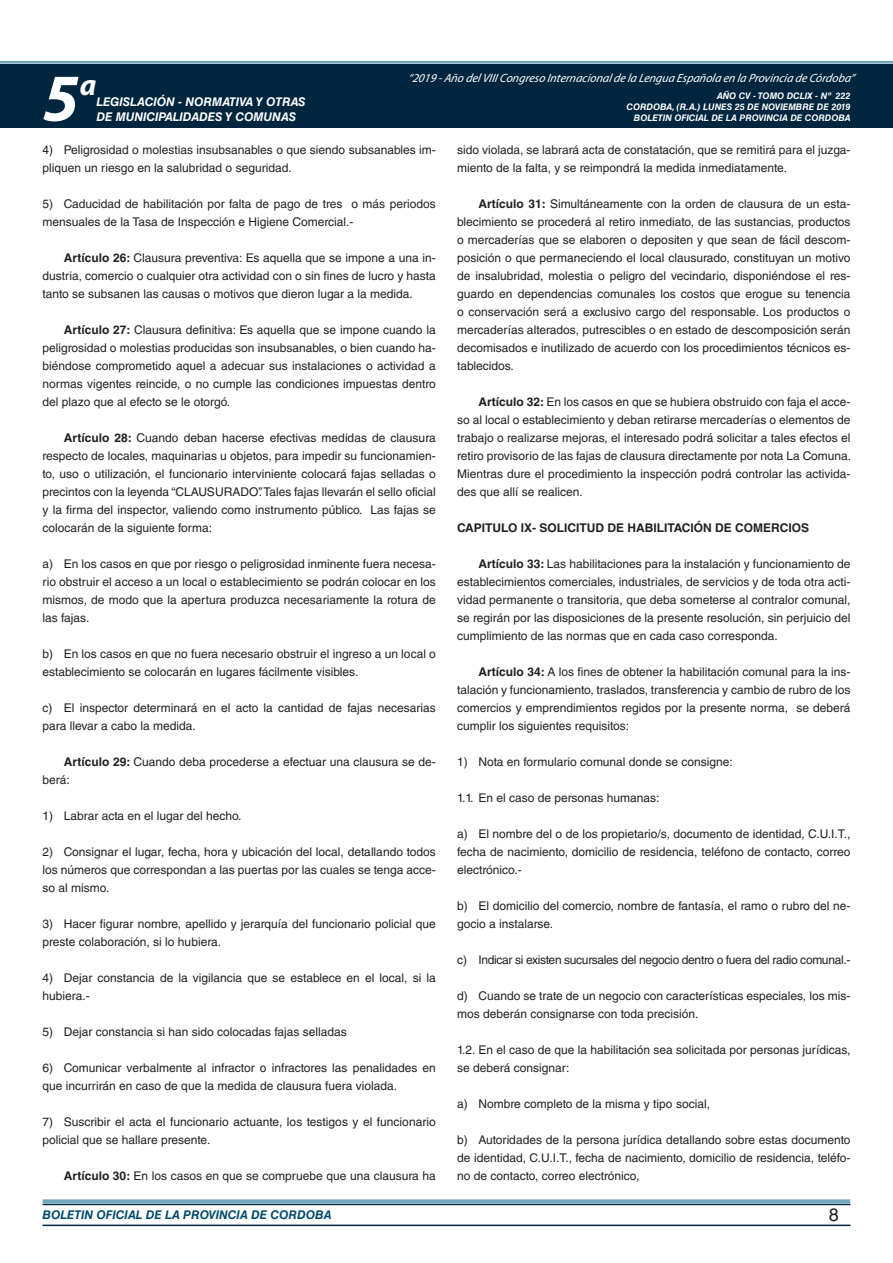
<style>
.page{position:relative;width:893px;height:1263px;background:#fff}
.page>*{position:absolute;margin:0;border:0;box-sizing:border-box;transform-origin:0 0}
.t1{font:italic 700 67.5px "Myriad Pro";color:#fff}
.t2{font:italic 700 30px "Myriad Pro";color:#fff}
.t3{font:18px "Helvetica LT Std";color:#231f20}
.t4{font:12px/18px "Helvetica LT Std";color:#231f20}
.t5{font:italic 12px "Myriad Pro";color:#fff}
.t6{font:12px "Helvetica LT Std";letter-spacing:-.025em;color:#231f20}
.t7{font:italic 700 12px "Helvetica LT Std";color:#fff}
.t8{font:700 12px "Helvetica LT Std";color:#231f20}
.t9{font:italic 700 12px "Helvetica LT Std";color:#004b6c}
.t10{font:italic 700 9px/10.8px "Helvetica LT Std";color:#fff;text-align:right}
.s1{font-weight:700}
</style>
<div class="page">
<div style="left:0;top:61px;width:893px;height:6px;background:#fff;opacity:.75"></div>
<div style="left:0;top:64px;width:893px;height:64px;background:#00263f"></div>
<hr style="left:43px;top:1224px;width:807px;height:2px;background:#00263f">
<div style="left:42px;top:1198px;width:809px;height:8px;background:#fff;opacity:.75"></div>
<h1 class="t1" style="left:43px;top:54px;width:38px">5</h1>
<h2 class="t2" style="left:80px;top:66px;width:18px">a</h2>
<p class="t7" style="left:96px;top:95px;width:211px">LEGISLACIÓN - NORMATIVA Y OTRAS</p>
<p class="t7" style="left:96px;top:109px;width:201px">DE MUNICIPALIDADES Y COMUNAS</p>
<p class="t5" style="left:408px;top:71px;width:448px">“2019 -Año delVIIICongreso Internacionalde la Lengua Esp añola en la Provincia de Córdoba”</p>
<p class="t10" style="left:627px;top:91px;width:225px">AÑO CV - TOMO DCLIX - Nº 222<br>CORDOBA, (R.A.) LUNES 25 DE NOVIEMBRE DE 2019<br>BOLETIN OFICIAL DE LA PROVINCIA DE CORDOBA</p>
<p class="t4" style="left:43px;top:141px;width:395px">4) Peligrosidad o molestias insubsanables o que siendo subsanables im&shy;pliquen un riesgo en la salubridad o seguridad.</p>
<p class="t4" style="left:43px;top:195px;width:395px">5) Caducidad de habilitación por falta de pago de tres o más periodos mensuales de la Tasa de Inspección e Higiene Comercial.-</p>
<p class="t4" style="left:43px;top:249px;width:395px;text-align:justify;text-indent:21px"><span class="s1">Artículo 26:</span> Clausura preventiva: Es aquella que se impone a una in&shy;dustria, comercio o cualquier otra actividad con o sin fines de lucro y hasta tanto se subsanen las causas o motivos que dieron lugar a la medida.</p>
<p class="t4" style="left:43px;top:321px;width:395px;text-align:justify;text-indent:21px"><span class="s1">Artículo 27:</span> Clausura definitiva: Es aquella que se impone cuando la peligrosidad o molestias producidas son insubsanables, o bien cuando ha&shy;biéndose comprometido aquel a adecuar sus instalaciones o actividad a normas vigentes reincide, o no cumple las condiciones impuestas dentro del plazo que al efecto se le otorgó.</p>
<p class="t4" style="left:43px;top:429px;width:395px;text-align:justify;text-indent:21px"><span class="s1">Artículo 28:</span> Cuando deban hacerse efectivas medidas de clausura respecto de locales, maquinarias u objetos, para impedir su funcionamien&shy;to, uso o utilización, el funcionario interviniente colocará fajas selladas o precintos con la leyenda “CLAUSURADO”. Tales fajas llevarán el sello oficial y la firma del inspector, valiendo como instrumento público. Las fajas se colocarán de la siguiente forma:</p>
<p class="t4" style="left:43px;top:555px;width:395px;text-align:justify">a) En los casos en que por riesgo o peligrosidad inminente fuera necesa&shy;rio obstruir el acceso a un local o establecimiento se podrán colocar en los mismos, de modo que la apertura produzca necesariamente la rotura de las fajas.</p>
<p class="t4" style="left:43px;top:645px;width:395px">b) En los casos en que no fuera necesario obstruir el ingreso a un local o establecimiento se colocarán en lugares fácilmente visibles.</p>
<p class="t4" style="left:43px;top:699px;width:395px">c) El inspector determinará en el acto la cantidad de fajas necesarias para llevar a cabo la medida.</p>
<p class="t4" style="left:43px;top:753px;width:395px;text-indent:21px"><span class="s1">Artículo 29:</span> Cuando deba procederse a efectuar una clausura se de&shy;berá:</p>
<p class="t4" style="left:43px;top:807px;width:201px">1) Labrar acta en el lugar del hecho.</p>
<p class="t4" style="left:43px;top:843px;width:395px;text-align:justify">2) Consignar el lugar, fecha, hora y ubicación del local, detallando todos los números que correspondan a las puertas por las cuales se tenga acce&shy;so al mismo.</p>
<p class="t4" style="left:43px;top:915px;width:395px">3) Hacer figurar nombre, apellido y jerarquía del funcionario policial que preste colaboración, si lo hubiera.</p>
<p class="t4" style="left:43px;top:969px;width:395px">4) Dejar constancia de la vigilancia que se establece en el local, si la hubiera.-</p>
<p class="t4" style="left:43px;top:1023px;width:306px">5) Dejar constancia si han sido colocadas fajas selladas</p>
<p class="t4" style="left:43px;top:1059px;width:395px">6) Comunicar verbalmente al infractor o infractores las penalidades en que incurrirán en caso de que la medida de clausura fuera violada.</p>
<p class="t4" style="left:43px;top:1113px;width:395px">7) Suscribir el acta el funcionario actuante, los testigos y el funcionario policial que se hallare presente.</p>
<p class="t4" style="left:64px;top:1167px;width:374px"><span class="s1">Artículo 30:</span> En los casos en que se compruebe que una clausura ha</p>
<p class="t4" style="left:457px;top:141px;width:395px">sido violada, se labrará acta de constatación, que se remitirá para el juzga&shy;miento de la falta, y se reimpondrá la medida inmediatamente.</p>
<p class="t4" style="left:457px;top:195px;width:395px;text-align:justify;text-indent:21px"><span class="s1">Artículo 31:</span> Simultáneamente con la orden de clausura de un esta&shy;blecimiento se procederá al retiro inmediato, de las sustancias, productos o mercaderías que se elaboren o depositen y que sean de fácil descom&shy;posición o que permaneciendo el local clausurado, constituyan un motivo de insalubridad, molestia o peligro del vecindario, disponiéndose el res&shy;guardo en dependencias comunales los costos que erogue su tenencia o conservación será a exclusivo cargo del responsable. Los productos o mercaderías alterados, putrescibles o en estado de descomposición serán decomisados e inutilizado de acuerdo con los procedimientos técnicos es&shy;tablecidos.</p>
<p class="t4" style="left:457px;top:393px;width:395px;text-align:justify;text-indent:21px"><span class="s1">Artículo 32:</span> En los casos en que se hubiera obstruido con faja el acce&shy;so al local o establecimiento y deban retirarse mercaderías o elementos de trabajo o realizarse mejoras, el interesado podrá solicitar a tales efectos el retiro provisorio de las fajas de clausura directamente por nota La Comuna.<br>Mientras dure el procedimiento la inspección podrá controlar las activida&shy;des que allí se realicen.</p>
<p class="t8" style="left:457px;top:520px;width:354px">CAPITULO IX- SOLICITUD DE HABILITACIÓN DE COMERCIOS</p>
<p class="t4" style="left:457px;top:555px;width:395px;text-align:justify;text-indent:21px"><span class="s1">Artículo 33:</span> Las habilitaciones para la instalación y funcionamiento de establecimientos comerciales, industriales, de servicios y de toda otra acti&shy;vidad permanente o transitoria, que deba someterse al contralor comunal, se regirán por las disposiciones de la presente resolución, sin perjuicio del cumplimiento de las normas que en cada caso corresponda.</p>
<p class="t4" style="left:457px;top:663px;width:395px;text-align:justify;text-indent:21px"><span class="s1">Artículo 34:</span> A los fines de obtener la habilitación comunal para la ins&shy;talación y funcionamiento, traslados, transferencia y cambio de rubro de los comercios y emprendimientos regidos por la presente norma, se deberá cumplir los siguientes requisitos:</p>
<p class="t4" style="left:457px;top:753px;width:277px">1) Nota en formulario comunal donde se consigne:</p>
<p class="t4" style="left:457px;top:789px;width:204px">1.1. En el caso de personas humanas:</p>
<p class="t4" style="left:457px;top:825px;width:395px;text-align:justify">a) El nombre del o de los propietario/s, documento de identidad, C.U.I.T., fecha de nacimiento, domicilio de residencia, teléfono de contacto, correo electrónico.-</p>
<p class="t4" style="left:457px;top:897px;width:395px">b) El domicilio del comercio, nombre de fantasía, el ramo o rubro del ne&shy;gocio a instalarse.</p>
<p class="t6" style="left:457px;top:953px;width:395px">c) Indicar si existen sucursales del negocio dentro o fuera del radio comunal.-</p>
<p class="t4" style="left:457px;top:987px;width:395px">d) Cuando se trate de un negocio con características especiales, los mis&shy;mos deberán consignarse con toda precisión.</p>
<p class="t4" style="left:457px;top:1041px;width:395px">1.2. En el caso de que la habilitación sea solicitada por personas jurídicas, se deberá consignar:</p>
<p class="t4" style="left:457px;top:1095px;width:254px">a) Nombre completo de la misma y tipo social,</p>
<p class="t4" style="left:457px;top:1131px;width:395px;text-align:justify">b) Autoridades de la persona jurídica detallando sobre estas documento de identidad, C.U.I.T., fecha de nacimiento, domicilio de residencia, teléfo&shy;no de contacto, correo electrónico,</p>
<p class="t9" style="left:43px;top:1208px;width:290px">BOLETIN OFICIAL DE LA PROVINCIA DE CORDOBA</p>
<h3 class="t3" style="left:829px;top:1204px;width:12px">8</h3>
</div>
